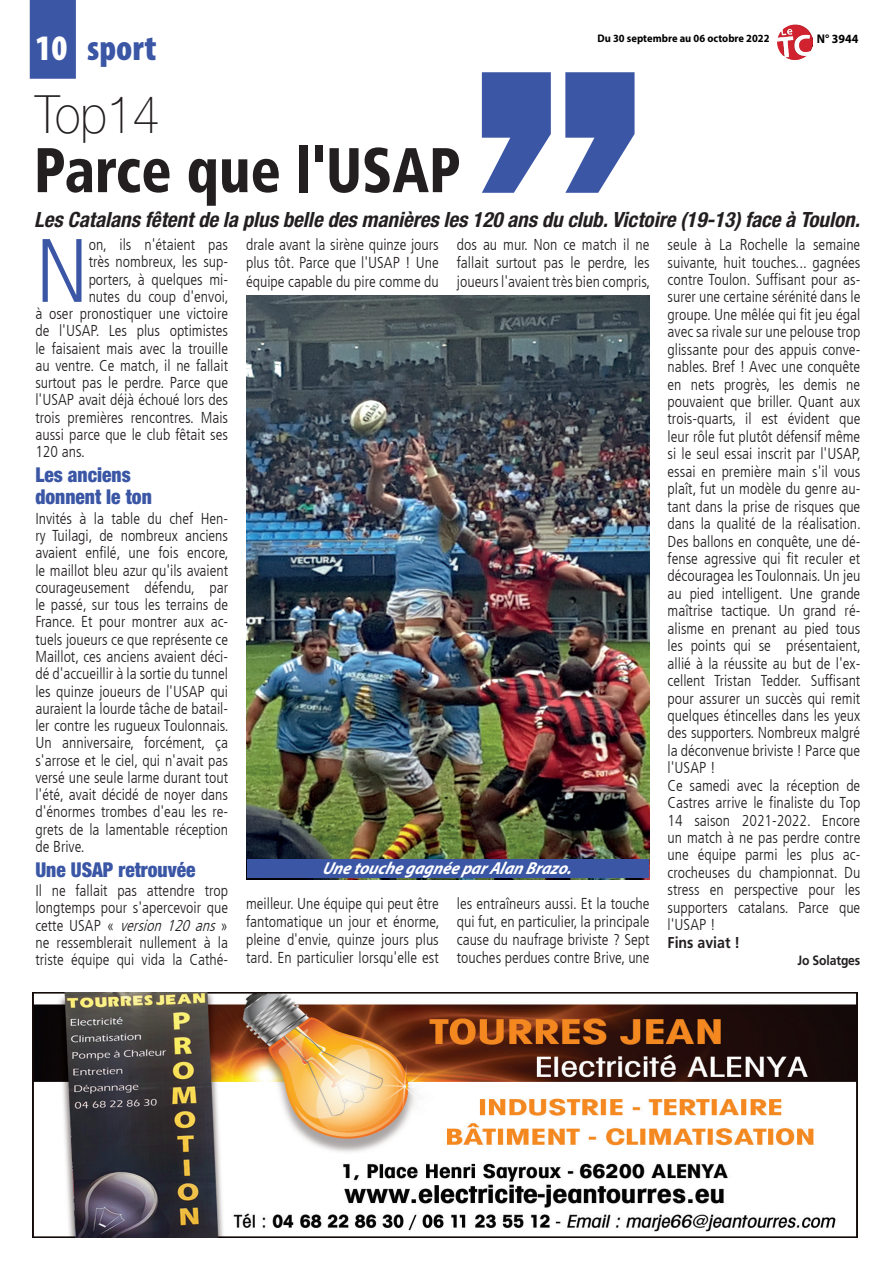
<style>
.page{position:relative;width:893px;height:1263px;background:#fff}
.page>*{position:absolute;margin:0;border:0;box-sizing:border-box;transform-origin:0 0}
._6_-_TEXTE{font:300 condensed 89.85px "Frutiger LT";color:#3a56a5}
._3_-_TITRE{font:900 condensed 63px "Frutiger LT Std";color:#231f20;scale:.9 1}
._3_-_TITRE-2{font:100 52.5px "Helvetica Neue";color:#231f20;scale:.9 1}
.t1{font:900 condensed 36px "Myriad Pro";color:#3a56a5}
.t2{font:900 condensed 36px "Myriad Pro";color:#fff}
._5_-_CHAPO{font:italic 700 condensed 21px "Helvetica Neue LT Std";color:#231f20}
._7_-_INTERTITRE{font:900 condensed 20.4px/22.5px "Helvetica Neue";color:#3a56a5;scale:.95 1}
.LEGENDE_PHOTO{font:italic 700 17.4px "Myriad Pro";color:#fff;scale:.95 1}
._6_-_TEXTE-2{font:300 condensed 15.75px/17.4px "Frutiger LT";color:#231f20;text-align:justify}
._6_-_TEXTE-3{font:700 15.75px "Frutiger LT Std";color:#231f20;scale:.9 1}
._8_-_SIGNATURE{font:700 13.5px "Frutiger LT Std";letter-spacing:-.01em;color:#231f20;scale:.9 1}
.t3{font:700 12.6px "Myriad Pro";color:#000;scale:.95 1}
.t4{font:700 10.95px "Myriad Pro";color:#000;scale:.95 1}
.s1{font-style:italic}
</style>
<div class="page">
<img style="left:777px;top:24px;width:35px;height:35px">
<div style="left:30px;top:0;width:46px;height:79px;background:#3a56a5"></div>
<img style="left:33px;top:992px;width:825px;height:246px">
<img style="left:246px;top:295px;width:404px;height:584px">
<svg style="left:482px;top:72px;width:153px;height:121px"></svg>
<div style="left:247px;top:859px;width:402px;height:19px;background:#3a56a5"></div>
<p class="t2" style="left:35px;top:25px;width:33px">10</p>
<p class="t1" style="left:87px;top:25px;width:71px">sport</p>
<p class="_3_-_TITRE-2" style="left:35px;top:74px;width:139px">Top14</p>
<p class="_3_-_TITRE" style="left:34px;top:132px;width:475px">Parce que l'USAP</p>
<p class="t4" style="left:597px;top:32px;width:183px">Du 30 septembre au 06 octobre 2022</p>
<p class="t3" style="left:817px;top:31px;width:45px">N° 3944</p>
<p class="_5_-_CHAPO" style="left:34px;top:207px;width:827px">Les Catalans fêtent de la plus belle des manières les 120 ans du club. Victoire (19-13) face à Toulon.</p>
<p class="_6_-_TEXTE" style="left:35px;top:220px;width:55px">N</p>
<p class="_6_-_TEXTE-2" style="left:89px;top:236px;width:141px">on, ils n'étaient pas</p>
<p class="_6_-_TEXTE-2" style="left:89px;top:253px;width:141px">très nombreux, les sup-</p>
<p class="_6_-_TEXTE-2" style="left:89px;top:271px;width:141px">porters, à quelques mi-</p>
<p class="_6_-_TEXTE-2" style="left:89px;top:288px;width:142px">nutes du coup d'envoi,</p>
<p class="_6_-_TEXTE-2" style="left:35px;top:305px;width:194px">à oser pronostiquer une victoire</p>
<p class="_6_-_TEXTE-2" style="left:35px;top:322px;width:194px">de l'USAP. Les plus optimistes</p>
<p class="_6_-_TEXTE-2" style="left:35px;top:340px;width:194px">le faisaient mais avec la trouille</p>
<p class="_6_-_TEXTE-2" style="left:35px;top:357px;width:194px">au ventre. Ce match, il ne fallait</p>
<p class="_6_-_TEXTE-2" style="left:35px;top:374px;width:194px">surtout pas le perdre. Parce que</p>
<p class="_6_-_TEXTE-2" style="left:35px;top:391px;width:194px">l'USAP avait déjà échoué lors des</p>
<p class="_6_-_TEXTE-2" style="left:35px;top:409px;width:194px">trois premières rencontres. Mais</p>
<p class="_6_-_TEXTE-2" style="left:35px;top:426px;width:194px">aussi parce que le club fêtait ses</p>
<p class="_6_-_TEXTE-2" style="left:35px;top:443px;width:51px">120 ans.</p>
<p class="_7_-_INTERTITRE" style="left:35px;top:463px;width:124px">Les anciens donnent le ton</p>
<p class="_6_-_TEXTE-2" style="left:35px;top:510px;width:195px">Invités à la table du chef Hen&shy;ry Tuilagi, de nombreux anciens avaient enfilé, une fois encore, le maillot bleu azur qu'ils avaient courageusement défendu, par le passé, sur tous les terrains de France. Et pour montrer aux ac&shy;tuels joueurs ce que représente ce Maillot, ces anciens avaient déci&shy;dé d'accueillir à la sortie du tunnel les quinze joueurs de l'USAP qui auraient la lourde tâche de batail&shy;ler contre les rugueux Toulonnais.<br>Un anniversaire, forcément, ça s'arrose et le ciel, qui n'avait pas versé une seule larme durant tout l'été, avait décidé de noyer dans d'énormes trombes d'eau les re&shy;grets de la lamentable réception de Brive.</p>
<p class="_7_-_INTERTITRE" style="left:35px;top:858px;width:170px">Une USAP retrouvée</p>
<p class="_6_-_TEXTE-2" style="left:35px;top:882px;width:194px">Il ne fallait pas attendre trop longtemps pour s'apercevoir que c e t t e U S A P « <span class="s1">version120ans</span>» ne ressemblerait nullement à la triste équipe qui vida la Cathé-</p>
<p class="_6_-_TEXTE-2" style="left:246px;top:236px;width:194px;line-height:18.1px">drale avant la sirène quinze jours plus tôt. Parce que l'USAP ! Une équipe capable du pire comme du</p>
<p class="_6_-_TEXTE-2" style="left:457px;top:236px;width:195px;line-height:18.1px">dos au mur. Non ce match il ne fallait surtout pas le perdre, les joueurs l'avaient très bien compris,</p>
<p class="LEGENDE_PHOTO" style="left:322px;top:857px;width:270px">Unetouchegagnéep arAlanBrazo.</p>
<p class="_6_-_TEXTE-2" style="left:246px;top:894px;width:195px;line-height:18.1px">meilleur. Une équipe qui peut être fantomatique un jour et énorme, pleine d'envie, quinze jours plus tard. En particulier lorsqu'elle est</p>
<p class="_6_-_TEXTE-2" style="left:457px;top:894px;width:194px;line-height:18.1px">les entraîneurs aussi. Et la touche qui fut, en particulier, la principale cause du naufrage briviste ? Sept touches perdues contre Brive, une</p>
<p class="_6_-_TEXTE-2" style="left:668px;top:236px;width:195px">seule à La Rochelle la semaine suivante, huit touches... gagnées contre Toulon. Suffisant pour as&shy;surer une certaine sérénité dans le groupe. Une mêlée qui fit jeu égal avec sa rivale sur une pelouse trop glissante pour des appuis conve&shy;nables. Bref ! Avec une conquête en nets progrès, les demis ne pouvaient que briller. Quant aux trois-quarts, il est évident que leur rôle fut plutôt défensif même si le seul essai inscrit par l'USAP, essai en première main s'il vous plaît, fut un modèle du genre au&shy;tant dans la prise de risques que dans la qualité de la réalisation.<br>Des ballons en conquête, une dé&shy;fense agressive qui fit reculer et découragea les Toulonnais. Un jeu au pied intelligent. Une grande maîtrise tactique. Un grand ré&shy;alisme en prenant au pied tous les points qui se présentaient, allié à la réussite au but de l'ex&shy;cellent Tristan Tedder. Suffisant pour assurer un succès qui remit quelques étincelles dans les yeux des supporters. Nombreux malgré la déconvenue briviste ! Parce que l'USAP !</p>
<p class="_6_-_TEXTE-2" style="left:668px;top:777px;width:194px">Ce samedi avec la réception de Castres arrive le finaliste du Top 14 saison 2021-2022. Encore un match à ne pas perdre contre une équipe parmi les plus ac&shy;crocheuses du championnat. Du stress en perspective pour les supporters catalans. Parce que l'USAP !</p>
<p class="_6_-_TEXTE-3" style="left:668px;top:933px;width:82px">Fins aviat !</p>
<p class="_8_-_SIGNATURE" style="left:797px;top:952px;width:71px">Jo Solatges</p>
</div>
